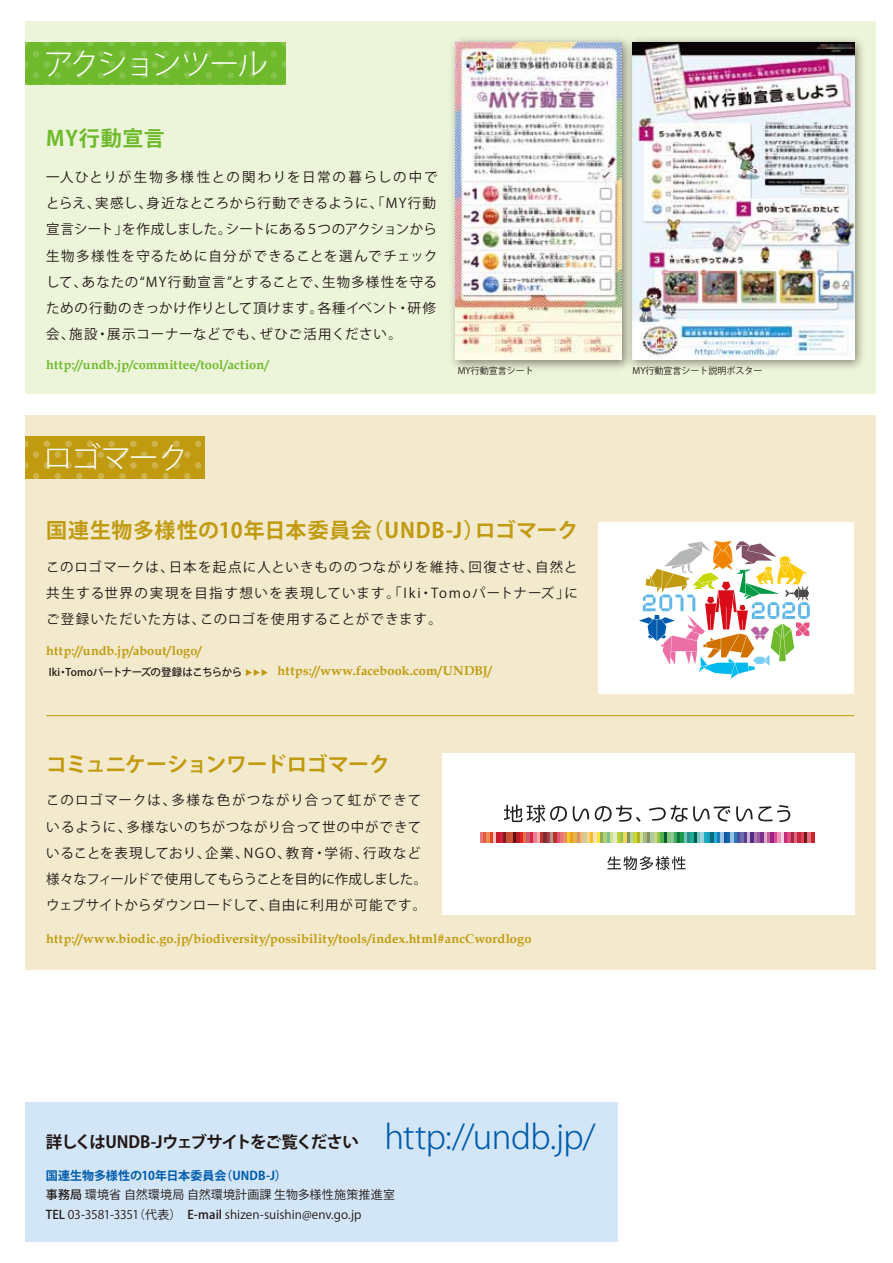
<style>
.page{position:relative;width:893px;height:1263px;background:#fff}
.page>*{position:absolute;margin:0;border:0;box-sizing:border-box;transform-origin:0 0}
.t1{font:300 33px "Koz Go Pr 6 N";letter-spacing:-.015em;color:#005bac}
.t2{font:300 30px "Koz Go Pr 6 N";letter-spacing:-.065em;color:#fff}
.t3{font:700 21px "Koz Go Pr 6 N";letter-spacing:.03em;color:#c09b0f}
.t4{font:700 21px "Koz Go Pr 6 N";letter-spacing:-.04em;color:#c09b0f}
.t5{font:700 21px "Koz Go Pr 6 N";letter-spacing:.035em;color:#6fba2c}
.t6{font:700 16.5px "Koz Go Pr 6 N";letter-spacing:-.085em;color:#221815}
.t7{font:13.5px/26.2px "Koz Go Pro";letter-spacing:.055em;color:#221815}
.t8{font:700 12.75px "Book Antiqua";letter-spacing:.01em;color:#c09b0f}
.t9{font:700 12.75px "Book Antiqua";letter-spacing:.015em;color:#6fba2c}
.t10{font:12px/19.5px "Koz Go Pr 6 N";letter-spacing:.005em;color:#221815}
.t11{font:9px "Koz Go Pro";color:#221815}
.s1{font-family:"Koz Go Pro";font-weight:500;font-size:10.5px;color:#221815}
.s2{font-weight:700;color:#005bac}
.s3{font-weight:700}
.s4{font-weight:500}
</style>
<div class="page">
<div style="left:25px;top:21px;width:850px;height:373px;background:#ecf4d9"></div>
<div style="left:25px;top:415px;width:850px;height:555px;background:#f3e9cd"></div>
<svg style="left:25px;top:42px;width:261px;height:43px;background:#71bb30"></svg>
<svg style="left:25px;top:436px;width:179px;height:43px;background:#c29e17"></svg>
<div style="left:599px;top:522px;width:255px;height:171px;background:#fff"></div>
<div style="left:442px;top:753px;width:412px;height:162px;background:#fff"></div>
<div style="left:25px;top:1102px;width:592px;height:139px;background:#d3e6f7"></div>
<hr style="left:46px;top:715px;width:808px;height:1px;background:#c09b0f">
<img style="left:638px;top:38px;width:225px;height:331px">
<img style="left:638px;top:42px;width:216px;height:318px">
<img style="left:452px;top:39px;width:186px;height:330px">
<img style="left:456px;top:42px;width:166px;height:317px">
<svg style="left:573px;top:806px;width:16px;height:15px"></svg>
<svg style="left:595px;top:805px;width:46px;height:17px"></svg>
<svg style="left:736px;top:805px;width:54px;height:17px"></svg>
<svg style="left:504px;top:805px;width:63px;height:17px"></svg>
<svg style="left:649px;top:805px;width:81px;height:17px"></svg>
<svg style="left:480px;top:832px;width:334px;height:10px;background:#a38575"></svg>
<svg style="left:607px;top:856px;width:79px;height:14px"></svg>
<svg style="left:246px;top:669px;width:22px;height:7px"></svg>
<svg style="left:639px;top:541px;width:171px;height:138px"></svg>
<h2 class="t2" style="left:44px;top:47px;width:225px">アクションツール</h2>
<h3 class="t5" style="left:46px;top:126px;width:120px">MY行動宣言</h3>
<p class="t7" style="left:46px;top:164px;width:393px">一人ひとりが生物多様性との関わりを日常の暮らしの中でとらえ、実感し、身近なところから行動できるように、「MY行動宣言シート」を作成しました。シートにある５つのアクションから生物多様性を守るために自分ができることを選んでチェックして、あなたの“MY行動宣言”とすることで、生物多様性を守るための行動のきっかけ作りとして頂けます。各種イベント・研修会、施設・展示コーナーなどでも、ぜひご活用ください。</p>
<p class="t9" style="left:46px;top:356px;width:224px">http://undb.jp/committee/tool/action/</p>
<p class="t11" style="left:458px;top:365px;width:78px">MY行動宣言シート</p>
<p class="t11" style="left:633px;top:365px;width:132px">MY行動宣言シート説明ポスター</p>
<h2 class="t2" style="left:43px;top:441px;width:147px">ロゴマーク</h2>
<h3 class="t3" style="left:46px;top:519px;width:534px">国連生物多様性の10年日本委員会（UNDB-J）ロゴマーク</h3>
<p class="t7" style="left:46px;top:554px;width:533px;text-align:justify">このロゴマークは、日本を起点に人といきもののつながりを維持、回復させ、自然と共生する世界の実現を目指す想いを表現しています。「Iki・Tomoパートナーズ」にご登録いただいた方は、このロゴを使用することができます。</p>
<p class="t8" style="left:46px;top:642px;width:157px">http://undb.jp/about/logo/</p>
<p class="t8" style="left:49px;top:662px;width:445px"><span class="s1">Iki・Tomoパートナーズの登録はこちらから</span><sub>　　　</sub>https://www.facebook.com/UNDBJ/</p>
<h3 class="t4" style="left:46px;top:752px;width:345px">コミュニケーションワードロゴマーク</h3>
<p class="t7" style="left:46px;top:788px;width:383px">このロゴマークは、多様な色がつながり合って虹ができているように、多様ないのちがつながり合って世の中ができていることを表現しており、企業、NGO、教育・学術、行政など様々なフィールドで使用してもらうことを目的に作成しました。ウェブサイトからダウンロードして、自由に利用が可能です。</p>
<p class="t8" style="left:46px;top:930px;width:487px">http://www.biodic.go.jp/biodiversity/possibility/tools/index.html#ancCwordlogo</p>
<h1 class="t1" style="left:384px;top:1118px;width:213px">http://undb.jp/</h1>
<p class="t6" style="left:46px;top:1132px;width:314px">詳しくはUNDB-Jウェブサイトをご覧ください</p>
<p class="t10" style="left:46px;top:1166px;width:363px"><span class="s2">国連生物多様性の10年日本委員会（UNDB-J）</span><span class="s3">　<br></span><span class="s4">事務局</span> 環境省 自然環境局 自然環境計画課 生物多様性施策推進室　<br><span class="s4">TEL</span> 03-3581-3351（代表）　<span class="s4">E-mail</span> shizen-suishin@env.go.jp</p>
</div>
